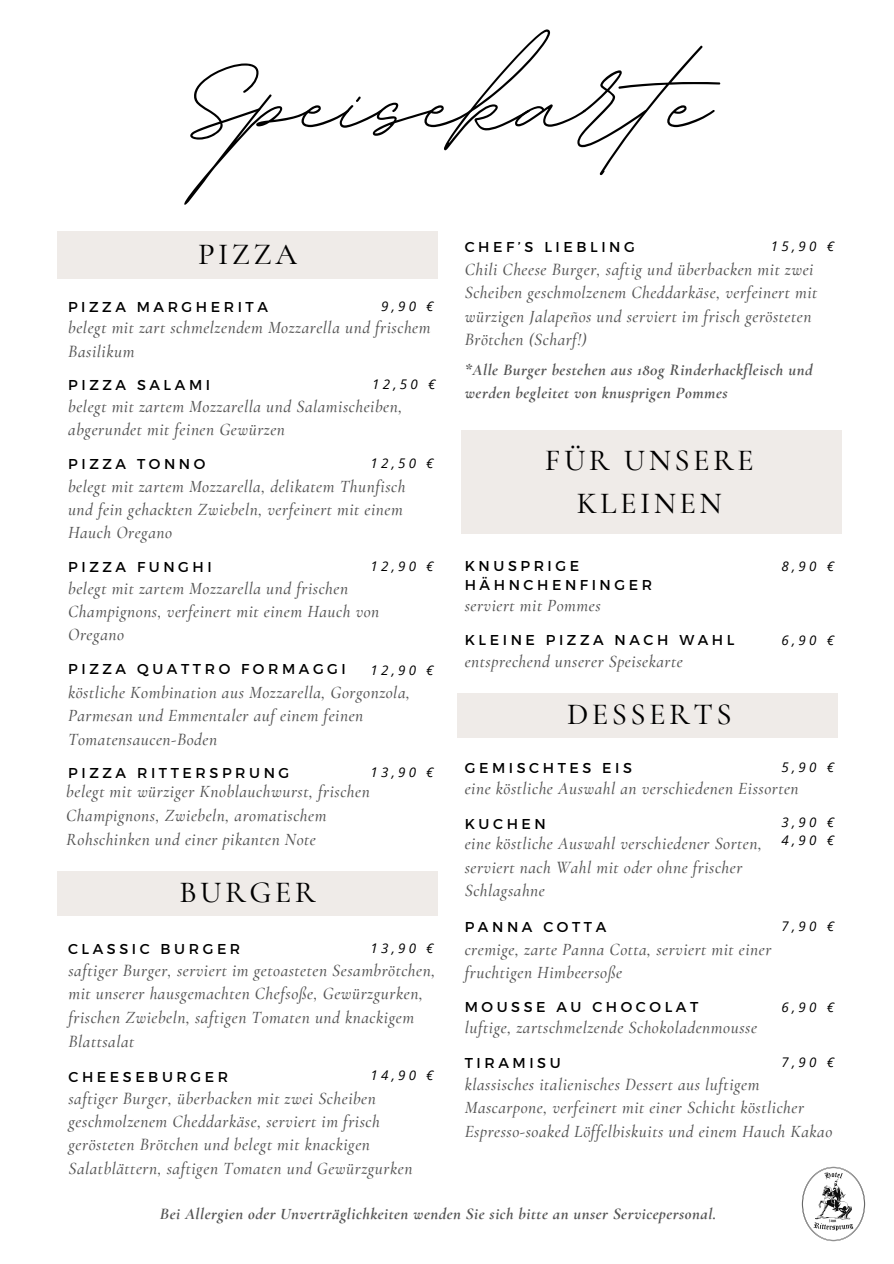
<style>
.page{position:relative;width:894px;height:1264px;background:#fff}
.page>*{position:absolute;margin:0;border:0;box-sizing:border-box;transform-origin:0 0}
.t1{font:191.1px "BD Script";color:#000}
.t2{font:500 30.6px/42.8px "Cormorant Garamond";letter-spacing:.11em;color:#000;text-align:center}
.t3{font:italic 500 17.25px/23.4px "Cormorant Garamond";letter-spacing:.03em;color:#545454}
.t4{font:italic 700 16.5px/22.5px "Cormorant Garamond";letter-spacing:.03em;color:#545454}
.t5{font:14.25px/19.2px "Montserrat";letter-spacing:.25em;color:#000}
.t6{font:italic 13.35px "Open Sans";letter-spacing:.25em;color:#000}
</style>
<div class="page">
<div style="left:57px;top:231px;width:380px;height:48px;background:#efebe8"></div>
<div style="left:457px;top:692px;width:380px;height:45px;background:#efebe8"></div>
<div style="left:57px;top:871px;width:380px;height:45px;background:#efebe8"></div>
<div style="left:461px;top:430px;width:380px;height:103px;background:#efebe8"></div>
<img style="left:801px;top:1166px;width:65px;height:76px">
<h1 class="t1" style="left:184px;top:-24px;width:526px">Speisekarte</h1>
<h2 class="t2" style="left:198px;top:233px;width:100px">PIZZA</h2>
<p class="t5" style="left:68px;top:297px;width:201px">PIZZA MARGHERITA</p>
<p class="t6" style="left:381px;top:297px;width:54px">9,90 €</p>
<h3 class="t6" style="left:770px;top:236px;width:65px">15,90 €</h3>
<p class="t5" style="left:464px;top:237px;width:172px">CHEF’S LIEBLING</p>
<h3 class="t3" style="left:464px;top:258px;width:354px">Chili Cheese Burger, saftig und überbacken mit zwei Scheiben geschmolzenem Cheddarkäse, verfeinert mit würzigen Jalapeños und serviert im frisch gerösteten Brötchen (Scharf!)</h3>
<h3 class="t3" style="left:68px;top:316px;width:364px">belegt mit zart schmelzendem Mozzarella und frischem<br>Basilikum</h3>
<p class="t6" style="left:372px;top:375px;width:65px">12,50 €</p>
<h3 class="t5" style="left:68px;top:375px;width:143px">PIZZA SALAMI</h3>
<p class="t3" style="left:68px;top:394px;width:335px">belegt mit zartem Mozzarella und Salamischeiben, abgerundet mit feinen Gewürzen</p>
<p class="t6" style="left:370px;top:453px;width:65px">12,50 €</p>
<h3 class="t5" style="left:68px;top:453px;width:139px">PIZZA TONNO</h3>
<p class="t3" style="left:68px;top:474px;width:339px">belegt mit zartem Mozzarella, delikatem Thunfisch und fein gehackten Zwiebeln, verfeinert mit einem<br>Hauch Oregano</p>
<p class="t6" style="left:370px;top:557px;width:65px">12,90 €</p>
<h3 class="t5" style="left:68px;top:556px;width:145px">PIZZA FUNGHI</h3>
<p class="t3" style="left:68px;top:576px;width:312px">belegt mit zartem Mozzarella und frischen<br>Champignons, verfeinert mit einem Hauch von<br>Oregano</p>
<h2 class="t5" style="left:68px;top:658px;width:279px">PIZZA QUATTRO FORMAGGI</h2>
<p class="t3" style="left:68px;top:681px;width:343px">köstliche Kombination aus Mozzarella, Gorgonzola,<br>Parmesan und Emmentaler auf einem feinen<br>Tomatensaucen-Boden</p>
<p class="t6" style="left:370px;top:762px;width:65px">13,90 €</p>
<h3 class="t6" style="left:370px;top:660px;width:65px">12,90 €</h3>
<h3 class="t5" style="left:68px;top:762px;width:222px">PIZZA RITTERSPRUNG</h3>
<h3 class="t3" style="left:66px;top:780px;width:305px">belegt mit würziger Knoblauchwurst, frischen<br>Champignons, Zwiebeln, aromatischem<br>Rohschinken und einer pikanten Note</h3>
<p class="t2" style="left:179px;top:871px;width:138px">BURGER</p>
<h3 class="t6" style="left:370px;top:938px;width:65px">13,90 €</h3>
<p class="t5" style="left:68px;top:938px;width:174px">CLASSIC BURGER</p>
<p class="t3" style="left:68px;top:958px;width:368px">saftiger Burger, serviert im getoasteten Sesambrötchen, mit unserer hausgemachten Chefsoße, Gewürzgurken, frischen Zwiebeln, saftigen Tomaten und knackigem Blattsalat</p>
<p class="t6" style="left:370px;top:1066px;width:65px">14,90 €</p>
<p class="t5" style="left:68px;top:1066px;width:161px">CHEESEBURGER</p>
<p class="t3" style="left:68px;top:1086px;width:345px">saftiger Burger, überbacken mit zwei Scheiben geschmolzenem Cheddarkäse, serviert im frisch gerösteten Brötchen und belegt mit knackigen Salatblättern, saftigen Tomaten und Gewürzgurken</p>
<h3 class="t4" style="left:464px;top:358px;width:349px">*Alle Burger bestehen aus 180g Rinderhackfleisch und werden begleitet von knusprigen Pommes</h3>
<p class="t2" style="left:544px;top:438px;width:210px">FÜR UNSERE<br>KLEINEN</p>
<p class="t5" style="left:464px;top:555px;width:189px">KNUSPRIGE<br>HÄHNCHENFINGER</p>
<p class="t3" style="left:464px;top:594px;width:137px">serviert mit Pommes</p>
<p class="t5" style="left:464px;top:629px;width:271px">KLEINE PIZZA NACH WAHL</p>
<p class="t3" style="left:464px;top:649px;width:219px">entsprechend unserer Speisekarte</p>
<p class="t2" style="left:567px;top:693px;width:166px">DESSERTS</p>
<p class="t5" style="left:464px;top:757px;width:169px">GEMISCHTES EIS</p>
<p class="t6" style="left:781px;top:557px;width:54px">8,90 €</p>
<h3 class="t6" style="left:781px;top:630px;width:54px">6,90 €</h3>
<h3 class="t6" style="left:781px;top:758px;width:54px">5,90 €</h3>
<p class="t3" style="left:464px;top:777px;width:335px">eine köstliche Auswahl an verschiedenen Eissorten</p>
<p class="t5" style="left:464px;top:813px;width:83px">KUCHEN</p>
<h3 class="t3" style="left:464px;top:831px;width:299px">eine köstliche Auswahl verschiedener Sorten, serviert nach Wahl mit oder ohne frischer<br>Schlagsahne</h3>
<h3 class="t5" style="left:464px;top:916px;width:143px">PANNA COTTA</h3>
<h2 class="t3" style="left:464px;top:937px;width:308px">cremige, zarte Panna Cotta, serviert mit einer fruchtigen Himbeersoße</h2>
<p class="t6" style="left:781px;top:813px;width:54px">3,90 €</p>
<p class="t6" style="left:781px;top:831px;width:54px">4,90 €</p>
<h3 class="t6" style="left:781px;top:916px;width:54px">7,90 €</h3>
<h2 class="t5" style="left:464px;top:996px;width:235px">MOUSSE AU CHOCOLAT</h2>
<p class="t3" style="left:464px;top:1016px;width:294px">luftige, zartschmelzende Schokoladenmousse</p>
<p class="t6" style="left:781px;top:997px;width:54px">6,90 €</p>
<p class="t6" style="left:781px;top:1052px;width:54px">7,90 €</p>
<h3 class="t5" style="left:464px;top:1052px;width:97px">TIRAMISU</h3>
<p class="t3" style="left:464px;top:1072px;width:369px">klassisches italienisches Dessert aus luftigem<br>Mascarpone, verfeinert mit einer Schicht köstlicher<br>Espresso-soaked Löffelbiskuits und einem Hauch Kakao</p>
<p class="t4" style="left:160px;top:1202px;width:557px">Bei Allergien oder Unverträglichkeiten wenden Sie sich bitte an unser Servicepersonal.</p>
</div>
